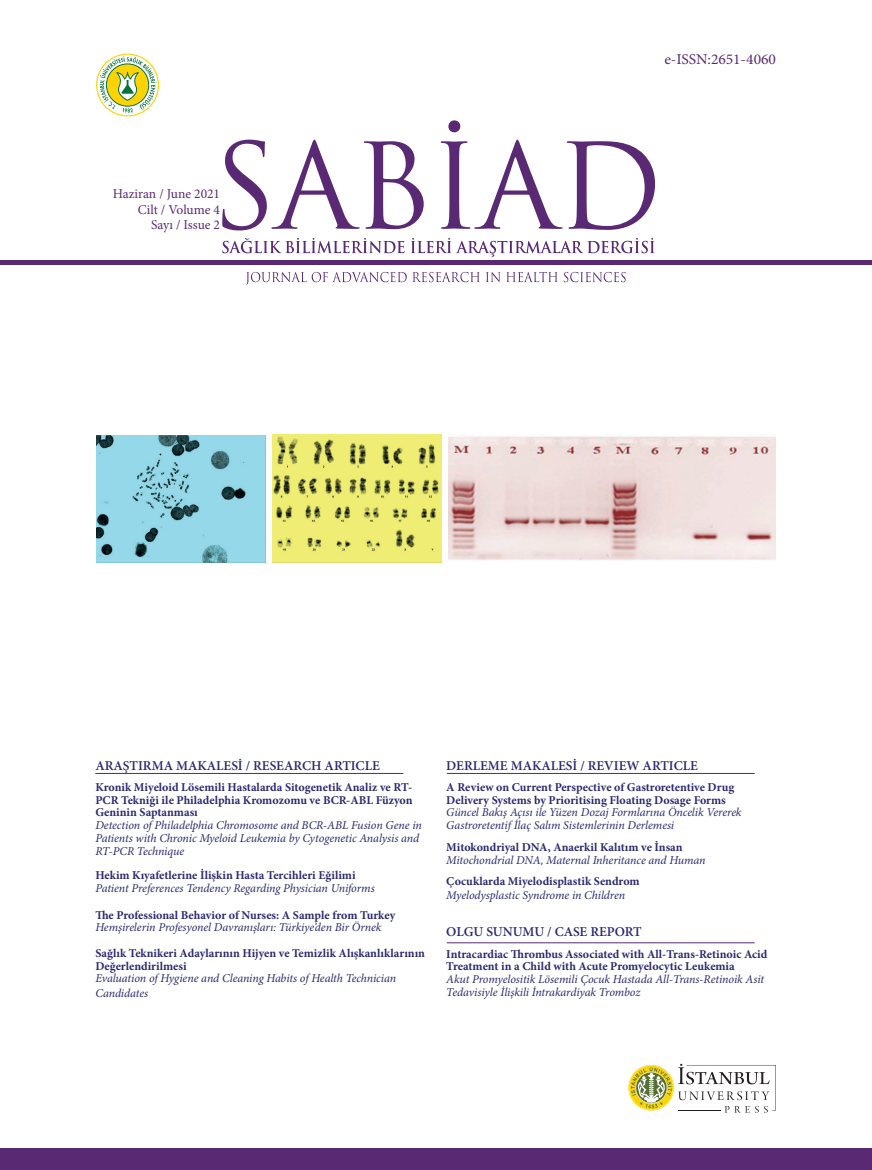
<style>
.page{position:relative;width:872px;height:1170px;background:#fff}
.page>*{position:absolute;margin:0;border:0;box-sizing:border-box;transform-origin:0 0}
.t1{font:15px "Minion Pro";letter-spacing:-.005em;color:#5a2974;scale:1.04 1}
.t2{font:600 13.5px "Minion Pro";color:#2c2970}
.t3{font:13.5px/15.6px "Minion Pro";color:#5a2974;text-align:right}
.t4{font:italic 12px/12.8px "Minion Pro";letter-spacing:-.01em;color:#2c2b6f}
.t5{font:700 12px/12.8px "Minion Pro";color:#2c2970}
</style>
<div class="page">
<hr style="left:0;top:261px;width:872px;height:4px;background:#5a2974">
<div style="left:0;top:1148px;width:872px;height:21px;background:#5a2974"></div>
<svg style="left:246px;top:272px;width:379px;height:13px"></svg>
<svg style="left:222px;top:238px;width:433px;height:19px"></svg>
<svg style="left:222px;top:120px;width:433px;height:110px"></svg>
<hr style="left:95px;top:773px;width:308px;height:1px;background:#5a2974">
<hr style="left:447px;top:773px;width:307px;height:1px;background:#5a2974">
<hr style="left:447px;top:942px;width:307px;height:1px;background:#5a2974">
<div style="left:96px;top:54px;width:63px;height:62px;border:1px solid #bfbfbf;border-radius:50%"></div>
<svg style="left:100px;top:56px;width:57px;height:57px"></svg>
<svg style="left:628px;top:1063px;width:148px;height:49px"></svg>
<img style="left:96px;top:435px;width:169px;height:127px">
<img style="left:272px;top:434px;width:169px;height:128px">
<img style="left:448px;top:434px;width:328px;height:126px">
<p class="t3" style="left:113px;top:186px;width:109px">Haziran / June 2021<br>Cilt / Volume 4<br>Sayı / Issue 2</p>
<p class="t1" style="left:664px;top:49px;width:109px">e-ISSN:2651-4060</p>
<p class="t2" style="left:95px;top:756px;width:286px">ARAŞTIRMA MAKALESİ / RESEARCH ARTICLE</p>
<p class="t5" style="left:95px;top:780px;width:319px;text-align:justify">Kronik Miyeloid Lösemili Hastalarda Sitogenetik Analiz ve RT-PCR Tekniği ile Philadelphia Kromozomu ve BCR-ABL Füzyon Geninin Saptanması</p>
<p class="t4" style="left:95px;top:818px;width:328px">Detection of Philadelphia Chromosome and BCR-ABL Fusion Gene in<br>Patients with Chronic Myeloid Leukemia by Cytogenetic Analysis and<br>RT-PCR Technique</p>
<p class="t5" style="left:95px;top:869px;width:262px">Hekim Kıyafetlerine İlişkin Hasta Tercihleri Eğilimi</p>
<p class="t4" style="left:95px;top:881px;width:281px">Patient Preferences Tendency Regarding Physician Uniforms</p>
<p class="t5" style="left:95px;top:908px;width:301px">The Professional Behavior of Nurses: A Sample from Turkey</p>
<p class="t4" style="left:95px;top:921px;width:287px">Hemşirelerin Profesyonel Davranışları: Türkiye’den Bir Örnek</p>
<p class="t5" style="left:95px;top:946px;width:331px">Sağlık Teknikeri Adaylarının Hijyen ve Temizlik Alışkanlıklarının<br>Değerlendirilmesi</p>
<p class="t4" style="left:95px;top:971px;width:302px;line-height:14.2px">Evaluation of Hygiene and Cleaning Habits of Health Technician<br>Candidates</p>
<p class="t2" style="left:446px;top:756px;width:253px">DERLEME MAKALESİ / REVIEW ARTICLE</p>
<p class="t5" style="left:446px;top:780px;width:289px">A Review on Current Perspective of Gastroretentive Drug<br>Delivery Systems by Prioritising Floating Dosage Forms</p>
<p class="t4" style="left:446px;top:806px;width:297px">Güncel Bakış Açısı ile Yüzen Dozaj Formlarına Öncelik Vererek<br>Gastroretentif İlaç Salım Sistemlerinin Derlemesi</p>
<p class="t5" style="left:446px;top:840px;width:238px">Mitokondriyal DNA, Anaerkil Kalıtım ve İnsan</p>
<p class="t4" style="left:446px;top:853px;width:261px">Mitochondrial DNA, Maternal Inheritance and Human</p>
<p class="t5" style="left:446px;top:874px;width:195px">Çocuklarda Miyelodisplastik Sendrom</p>
<p class="t4" style="left:446px;top:889px;width:180px">Myelodysplastic Syndrome in Children</p>
<p class="t2" style="left:446px;top:922px;width:197px">OLGU SUNUMU / CASE REPORT</p>
<p class="t5" style="left:446px;top:947px;width:323px">Intracardiac Thrombus Associated with All-Trans-Retinoic Acid<br>Treatment in a Child with Acute Promyelocytic Leukemia</p>
<p class="t4" style="left:446px;top:972px;width:319px">Akut Promyelositik Lösemili Çocuk Hastada All-Trans-Retinoik Asit<br>Tedavisiyle İlişkili İntrakardiyak Tromboz</p>
</div>
